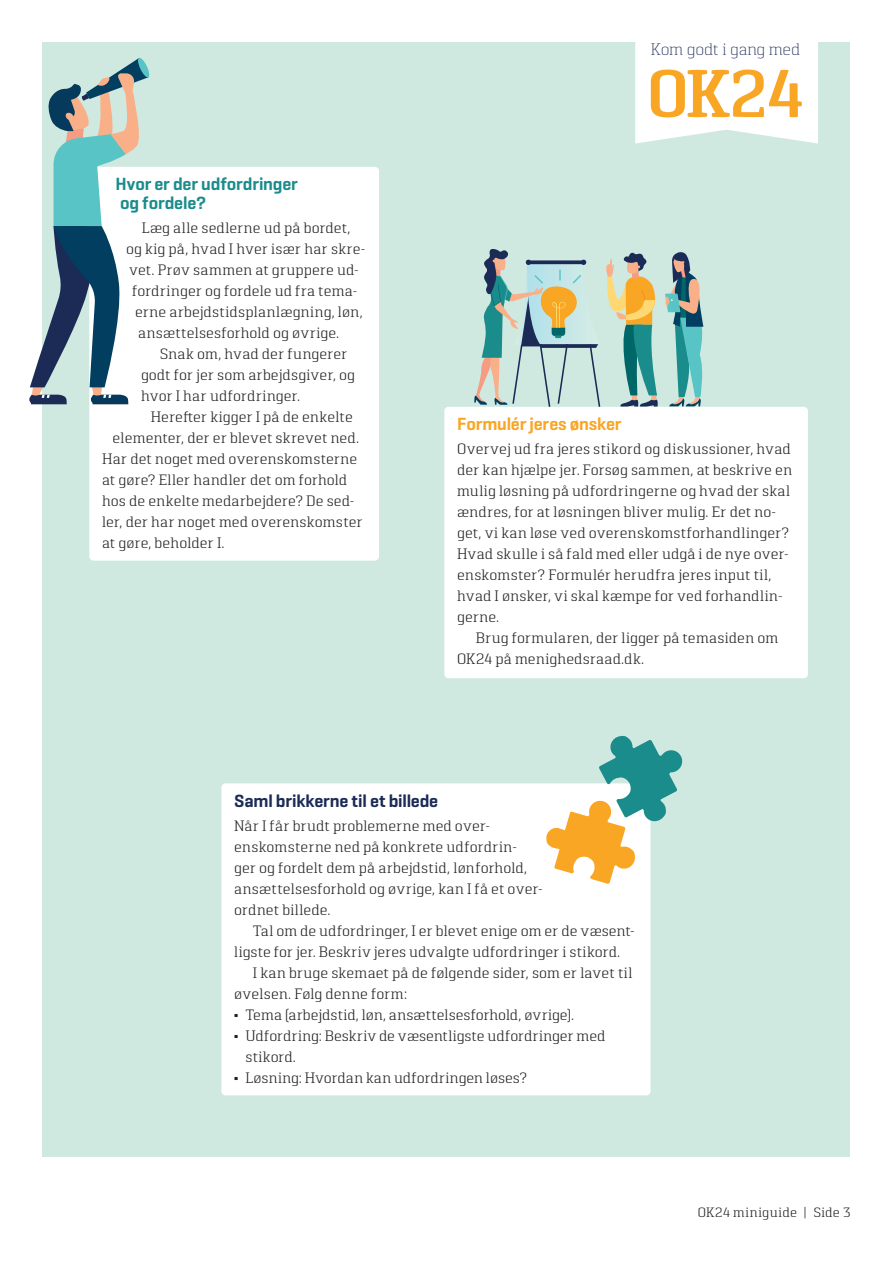
<style>
.page{position:relative;width:893px;height:1263px;background:#fff}
.page>*{position:absolute;margin:0;border:0;box-sizing:border-box;transform-origin:0 0}
.Overskrift_Pancetta{font:600 67.2px "Pancetta Serif Pro";color:#f9a625}
.Mellemrubrik{font:600 18px/18.8px "Geogrotesque";letter-spacing:-.01em;color:#1b8c8c}
.Mellemrubrik-2{font:600 18px "Geogrotesque";letter-spacing:-.01em;color:#1b2b56}
.Mellemrubrik-3{font:600 18px "Geogrotesque";letter-spacing:-.01em;color:#f9a625}
.Overskrift_Pancetta-2{font:200 16.5px "Pancetta Serif Pro";letter-spacing:-.015em;color:#1b2b56}
.Brødtekst_indryk{font:300 15px/21px "Pancetta Serif Pro";letter-spacing:.005em;color:#231f20}
.Brødtekst{font:300 15px/21px "Pancetta Serif Pro";letter-spacing:.005em;color:#231f20}
.t1{font:300 13.5px "Pancetta Serif Pro";letter-spacing:.02em;color:#231f20}
</style>
<div class="page">
<div style="left:43px;top:43px;width:807px;height:1114px;background:#cfe9e0"></div>
<div style="left:89px;top:167px;width:290px;height:394px;background:#fff;border-radius:4px"></div>
<div style="left:221px;top:783px;width:429px;height:312px;background:#fff;border-radius:4px"></div>
<div style="left:444px;top:407px;width:364px;height:271px;background:#fff;border-radius:4px"></div>
<svg style="left:474px;top:249px;width:230px;height:158px"></svg>
<svg style="left:29px;top:57px;width:121px;height:347px"></svg>
<svg style="left:635px;top:43px;width:183px;height:101px;background:#fbfdfc"></svg>
<svg style="left:546px;top:735px;width:137px;height:149px"></svg>
<p class="Mellemrubrik" style="left:116px;top:175px;width:184px">Hvor er der udfordringer og fordele?</p>
<p class="Brødtekst_indryk" style="left:142px;top:217px;width:210px">Læg alle sedlerne ud på bordet,</p>
<p class="Brødtekst_indryk" style="left:126px;top:238px;width:241px">og kig på, hvad I hver især har skre-</p>
<p class="Brødtekst_indryk" style="left:129px;top:259px;width:231px">vet. Prøv sammen at gruppere ud-</p>
<p class="Brødtekst_indryk" style="left:132px;top:280px;width:227px">fordringer og fordele ud fra tema-</p>
<p class="Brødtekst_indryk" style="left:135px;top:301px;width:229px">erne arbejdstidsplanlægning, løn,</p>
<p class="Brødtekst_indryk" style="left:138px;top:322px;width:203px">ansættelsesforhold og øvrige.</p>
<p class="Brødtekst_indryk" style="left:141px;top:343px;width:215px;text-indent:19px">Snak om, hvad der fungerer godt for jer som arbejdsgiver, og hvor I har udfordringer.</p>
<p class="Brødtekst_indryk" style="left:151px;top:406px;width:204px">Herefter kigger I på de enkelte</p>
<p class="Brødtekst_indryk" style="left:113px;top:427px;width:248px">elementer, der er blevet skrevet ned.</p>
<p class="Brødtekst_indryk" style="left:102px;top:448px;width:257px">Har det noget med overenskomsterne</p>
<p class="Brødtekst_indryk" style="left:102px;top:469px;width:247px">at gøre? Eller handler det om forhold</p>
<p class="Brødtekst_indryk" style="left:102px;top:490px;width:254px">hos de enkelte medarbejdere? De sed-</p>
<p class="Brødtekst_indryk" style="left:102px;top:511px;width:262px">ler, der har noget med overenskomster</p>
<p class="Brødtekst_indryk" style="left:102px;top:532px;width:124px">at gøre, beholder I.</p>
<p class="Overskrift_Pancetta-2" style="left:651px;top:40px;width:151px">Kom godt i gang med</p>
<p class="Overskrift_Pancetta" style="left:648px;top:57px;width:158px">OK24</p>
<p class="Mellemrubrik-3" style="left:457px;top:414px;width:166px">Formulér jeres ønsker</p>
<p class="Brødtekst" style="left:457px;top:438px;width:337px">Overvej ud fra jeres stikord og diskussioner, hvad der kan hjælpe jer. Forsøg sammen, at beskrive en mulig løsning på udfordringerne og hvad der skal ændres, for at løsningen bliver mulig. Er det no&shy;get, vi kan løse ved overenskomstforhandlinger?<br>Hvad skulle i så fald med eller udgå i de nye over&shy;enskomster? Formulér herudfra jeres input til, hvad I ønsker, vi skal kæmpe for ved forhandlin&shy;gerne.</p>
<p class="Brødtekst_indryk" style="left:457px;top:627px;width:323px;text-indent:19px">Brug formularen, der ligger på temasiden om<br>OK24 på menighedsraad.dk.</p>
<p class="Mellemrubrik-2" style="left:234px;top:791px;width:206px">Saml brikkerne til et billede</p>
<p class="Brødtekst" style="left:234px;top:815px;width:310px">Når I får brudt problemerne med over&shy;enskomsterne ned på konkrete udfordrin-<br>ger og fordelt dem på arbejdstid, lønforhold, ansættelsesforhold og øvrige, kan I få et over&shy;ordnet billede.</p>
<p class="Brødtekst_indryk" style="left:234px;top:920px;width:402px;text-indent:19px">Tal om de udfordringer, I er blevet enige om er de væsent&shy;ligste for jer. Beskriv jeres udvalgte udfordringer i stikord.</p>
<p class="Brødtekst_indryk" style="left:234px;top:962px;width:400px;text-indent:19px">I kan bruge skemaet på de følgende sider, som er lavet til øvelsen. Følg denne form:</p>
<p class="Brødtekst" style="left:234px;top:1004px;width:341px">• Tema (arbejdstid, løn, ansættelsesforhold, øvrige).</p>
<p class="Brødtekst" style="left:246px;top:1025px;width:361px;text-indent:-11px">• Udfordring: Beskriv de væsentligste udfordringer med stikord.</p>
<p class="Brødtekst" style="left:234px;top:1067px;width:294px">• Løsning: Hvordan kan udfordringen løses?</p>
<p class="t1" style="left:698px;top:1205px;width:154px">OK24 miniguide | Side 3</p>
</div>
